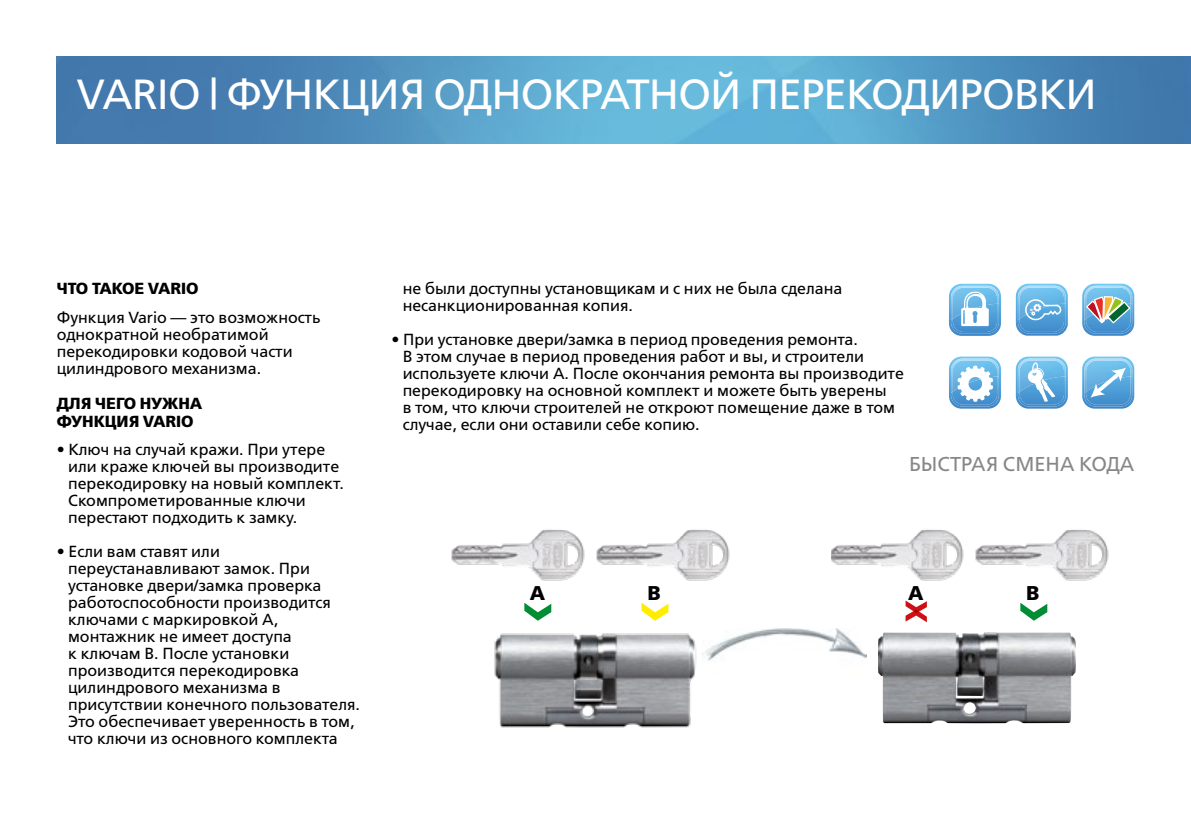
<style>
.page{position:relative;width:1191px;height:840px;background:#fff}
.page>*{position:absolute;margin:0;border:0;box-sizing:border-box;transform-origin:0 0}
.t1{font:42px "Free Set C";letter-spacing:-.02em;color:#fff}
.t2{font:20px "Free Set C";color:#868786}
.t3{font:19.8px "Free Set Bold C";color:#000}
.t4{font:16px/17px "Free Set C";color:#000}
.t5{font:16px/18px "Free Set Bold C";color:#000}
</style>
<div class="page">
<img style="left:57px;top:57px;width:1134px;height:86px">
<img style="left:796px;top:628px;width:70px;height:31px">
<img style="left:878px;top:632px;width:198px;height:91px">
<img style="left:452px;top:529px;width:133px;height:52px">
<img style="left:831px;top:529px;width:133px;height:52px">
<img style="left:596px;top:529px;width:134px;height:52px">
<img style="left:975px;top:529px;width:134px;height:52px">
<svg style="left:524px;top:602px;width:27px;height:18px"></svg>
<svg style="left:1020px;top:602px;width:27px;height:18px"></svg>
<svg style="left:641px;top:602px;width:27px;height:18px"></svg>
<svg style="left:905px;top:600px;width:22px;height:22px"></svg>
<img style="left:494px;top:628px;width:302px;height:100px">
<svg style="left:1015px;top:356px;width:52px;height:52px;background:#81bce5"></svg>
<svg style="left:1015px;top:283px;width:52px;height:52px;background:#77b7e3"></svg>
<svg style="left:1082px;top:283px;width:52px;height:52px;background:#86b0c6"></svg>
<svg style="left:949px;top:356px;width:52px;height:52px"></svg>
<svg style="left:1082px;top:356px;width:52px;height:52px;background:#79b8e3"></svg>
<svg style="left:949px;top:283px;width:52px;height:52px"></svg>
<h1 class="t1" style="left:77px;top:71px;width:1021px">VARIO | ФУНКЦИЯ ОДНОКРАТНОЙ ПЕРЕКОДИРОВКИ</h1>
<p class="t5" style="left:57px;top:279px;width:143px">ЧТО ТАКОЕ VARIO</p>
<p class="t4" style="left:57px;top:308px;width:265px">Функция Vario — это возможность однократной необратимой перекодировки кодовой части цилиндрового механизма.</p>
<p class="t5" style="left:57px;top:394px;width:147px">ДЛЯ ЧЕГО НУЖНА<br>ФУНКЦИЯ VARIO</p>
<p class="t4" style="left:68px;top:441px;width:277px;text-indent:-11px">• Ключ на случай кражи. При утере или краже ключей вы производите перекодировку на новый комплект.<br>Скомпрометированные ключи перестают подходить к замку.</p>
<p class="t4" style="left:68px;top:543px;width:293px;text-indent:-11px">• Если вам ставят или переустанавливают замок. При установке двери/замка проверка работоспособности производится ключами с маркировкой A, монтажник не имеет доступа<br>к ключам B. После установки производится перекодировка цилиндрового механизма в присутствии конечного пользователя.<br>Это обеспечивает уверенность в том, что ключи из основного комплекта</p>
<p class="t4" style="left:403px;top:280px;width:441px">не были доступны установщикам и с них не была сделана несанкционированная копия.</p>
<p class="t4" style="left:403px;top:331px;width:503px;text-indent:-11px">• При установке двери/замка в период проведения ремонта.<br>В этом случае в период проведения работ и вы, и строители используете ключи А. После окончания ремонта вы производите перекодировку на основной комплект и можете быть уверены<br>в том, что ключи строителей не откроют помещение даже в том случае, если они оставили себе копию.</p>
<p class="t2" style="left:909px;top:452px;width:227px">БЫСТРАЯ СМЕНА КОДА</p>
<p class="t3" style="left:530px;top:581px;width:16px">A</p>
<p class="t3" style="left:647px;top:581px;width:15px">B</p>
<p class="t3" style="left:908px;top:581px;width:16px">A</p>
<p class="t3" style="left:1026px;top:581px;width:15px">B</p>
</div>
